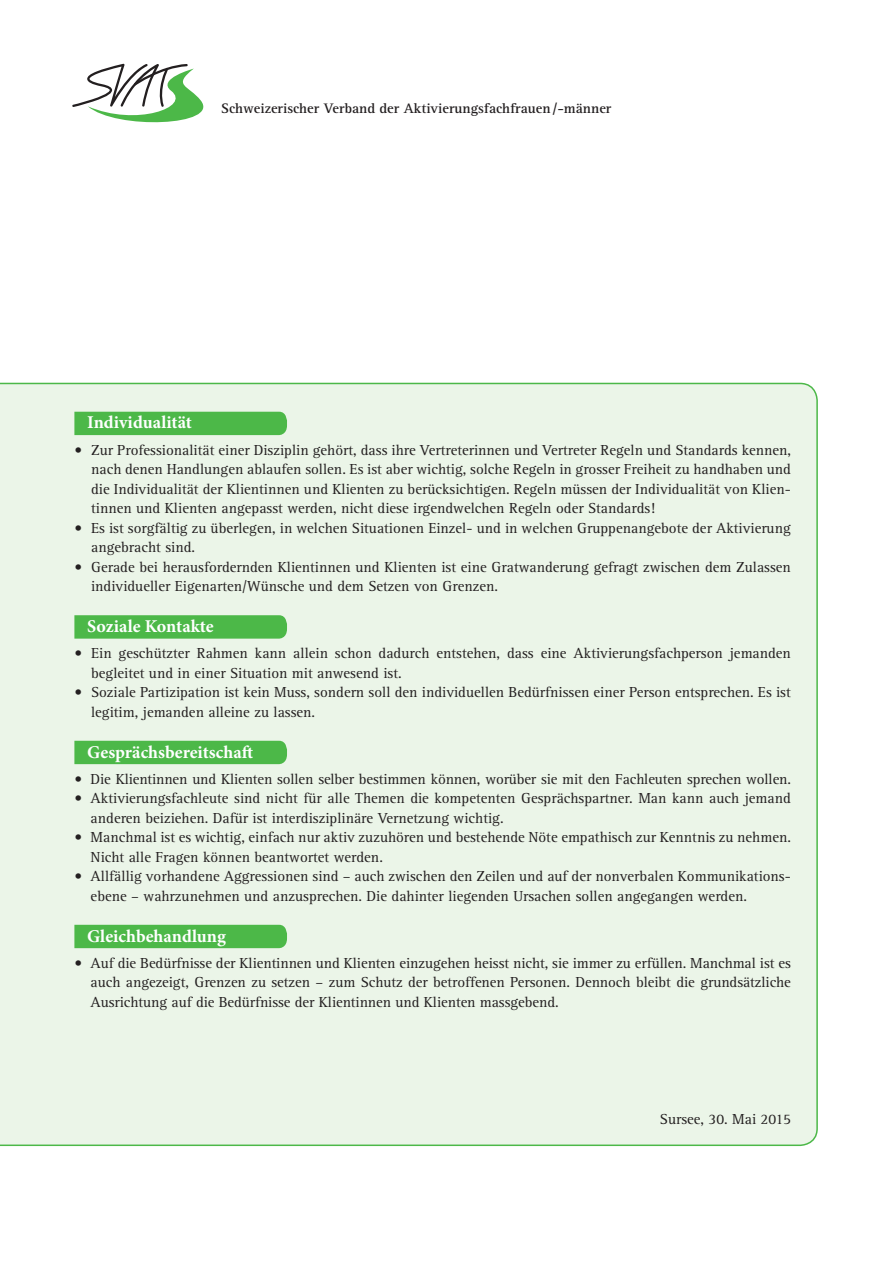
<style>
.page{position:relative;width:893px;height:1263px;background:#fff}
.page>*{position:absolute;margin:0;border:0;box-sizing:border-box;transform-origin:0 0}
.t1{font:700 18px "Minion Pro";color:#fff}
.t2{font:15px/19.5px "Rotis Serif";color:#231f20}
.t3{font:700 14.25px "Rotis Serif";color:#231f20}
</style>
<div class="page">
<svg style="left:72px;top:64px;width:131px;height:58px"></svg>
<div style="left:0;top:383px;width:818px;height:763px;background:#ebf5e8"></div>
<div style="left:74px;top:412px;width:213px;height:23px;background:#4cb848"></div>
<svg style="left:74px;top:615px;width:213px;height:24px;background:#51b94d"></svg>
<div style="left:74px;top:741px;width:213px;height:23px;background:#4cb848"></div>
<div style="left:74px;top:925px;width:213px;height:23px;background:#4cb848"></div>
<p class="t3" style="left:221px;top:100px;width:392px">Schweizerischer Verband der Aktivierungsfachfrauen/-männer</p>
<p class="t1" style="left:87px;top:410px;width:106px">Individualität</p>
<p class="t2" style="left:91px;top:440px;width:701px;text-align:justify;text-indent:-17px">• Zur Professionalität einer Disziplin gehört, dass ihre Vertreterinnen und Vertreter Regeln und Standards kennen, nach denen Handlungen ablaufen sollen. Es ist aber wichtig, solche Regeln in grosser Freiheit zu handhaben und die Individualität der Klientinnen und Klienten zu berücksichtigen. Regeln müssen der Individualität von Klien&shy;tinnen und Klienten angepasst werden, nicht diese irgendwelchen Regeln oder Standards!</p>
<p class="t2" style="left:91px;top:518px;width:701px;text-indent:-17px">• Es ist sorgfältig zu überlegen, in welchen Situationen Einzel- und in welchen Gruppenangebote der Aktivierung angebracht sind.</p>
<p class="t2" style="left:91px;top:557px;width:701px;text-indent:-17px">• Gerade bei herausfordernden Klientinnen und Klienten ist eine Gratwanderung gefragt zwischen dem Zulassen individueller Eigenarten/Wünsche und dem Setzen von Grenzen.</p>
<p class="t1" style="left:87px;top:613px;width:128px">Soziale Kontakte</p>
<p class="t2" style="left:91px;top:644px;width:701px;text-indent:-17px">• Ein geschützter Rahmen kann allein schon dadurch entstehen, dass eine Aktivierungsfachperson jemanden begleitet und in einer Situation mit anwesend ist.</p>
<p class="t2" style="left:91px;top:683px;width:701px;text-indent:-17px">• Soziale Partizipation ist kein Muss, sondern soll den individuellen Bedürfnissen einer Person entsprechen. Es ist legitim, jemanden alleine zu lassen.</p>
<p class="t1" style="left:87px;top:739px;width:168px">Gesprächsbereitschaft</p>
<p class="t2" style="left:74px;top:769px;width:718px">• Die Klientinnen und Klienten sollen selber bestimmen können, worüber sie mit den Fachleuten sprechen wollen.</p>
<p class="t2" style="left:91px;top:789px;width:702px;text-indent:-16px">• Aktivierungsfachleute sind nicht für alle Themen die kompetenten Gesprächspartner. Man kann auch jemand anderen beiziehen. Dafür ist interdisziplinäre Vernetzung wichtig.</p>
<p class="t2" style="left:91px;top:828px;width:702px;text-indent:-16px">• Manchmal ist es wichtig, einfach nur aktiv zuzuhören und bestehende Nöte empathisch zur Kenntnis zu nehmen.<br>Nicht alle Fragen können beantwortet werden.</p>
<p class="t2" style="left:91px;top:867px;width:700px;text-indent:-16px">• Allfällig vorhandene Aggressionen sind – auch zwischen den Zeilen und auf der nonverbalen Kommunikations&shy;ebene – wahrzunehmen und anzusprechen. Die dahinter liegenden Ursachen sollen angegangen werden.</p>
<p class="t1" style="left:87px;top:923px;width:140px">Gleichbehandlung</p>
<p class="t2" style="left:91px;top:953px;width:702px;text-align:justify;text-indent:-16px">• Auf die Bedürfnisse der Klientinnen und Klienten einzugehen heisst nicht, sie immer zu erfüllen. Manchmal ist es auch angezeigt, Grenzen zu setzen – zum Schutz der betroffenen Personen. Dennoch bleibt die grundsätzliche Ausrichtung auf die Bedürfnisse der Klientinnen und Klienten massgebend.</p>
<p class="t2" style="left:660px;top:1109px;width:132px">Sursee, 30. Mai 2015</p>
</div>
